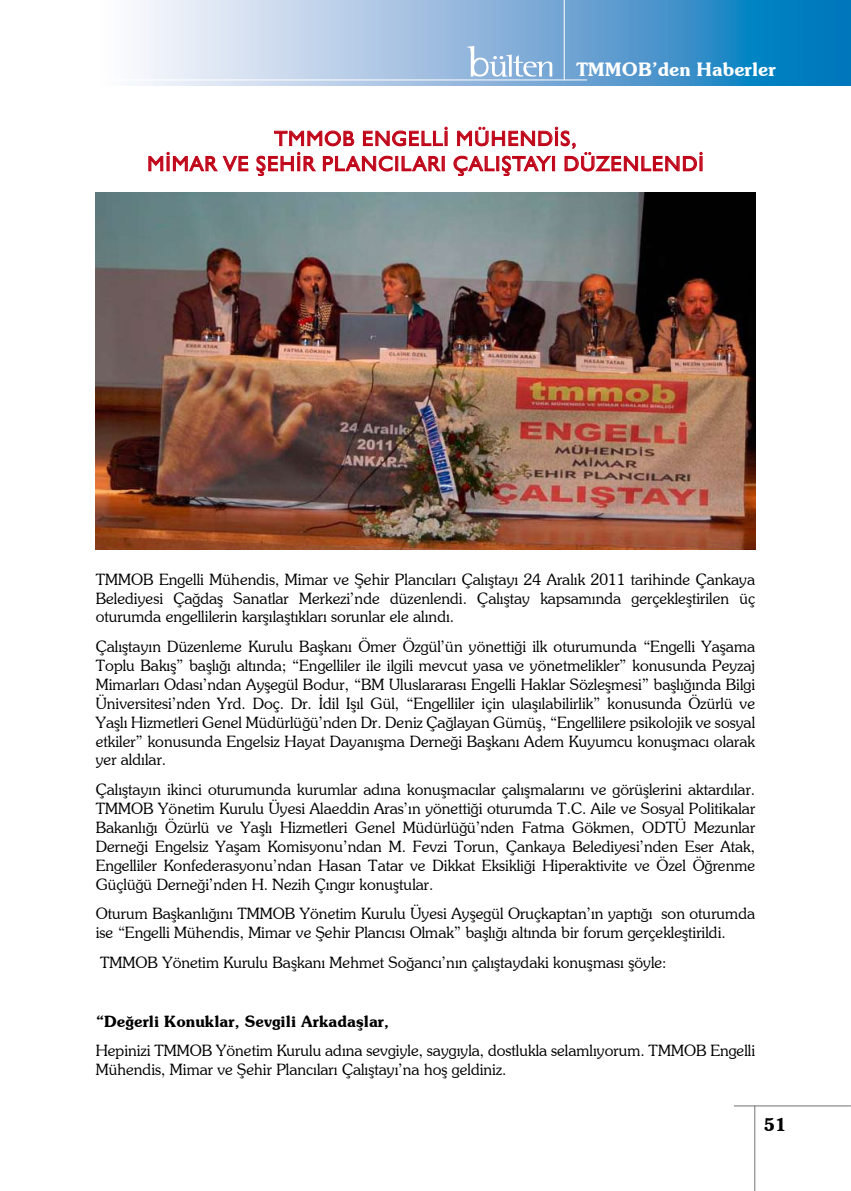
<style>
.page{position:relative;width:851px;height:1191px;background:#fff}
.page>*{position:absolute;margin:0;border:0;box-sizing:border-box;transform-origin:0 0}
.t1{font:21px/25.2px "Humanist 521 BT";letter-spacing:.055em;color:#c00418;text-align:center}
.t2{font:600 18.75px "Souvenir IT Cby BT";color:#fff}
.t3{font:600 18px "Souvenir IT Cby BT";color:#000}
.t4{font:300 15.75px/18.9px "Souvenir IT Cby BT";color:#000;text-align:justify}
.t5{font:600 15.75px "Souvenir IT Cby BT";color:#000}
</style>
<div class="page">
<svg style="left:138px;top:0;width:712px;height:85px;background:#7fb3da"></svg>
<svg style="left:148px;top:152px;width:100px;height:20px"></svg>
<svg style="left:256px;top:126px;width:446px;height:50px"></svg>
<img style="left:96px;top:193px;width:659px;height:356px">
<hr style="left:733px;top:1105px;width:117px;height:1px;background:#707173">
<hr style="left:754px;top:1106px;width:1px;height:85px;background:#707173">
<hr style="left:96px;top:79px;width:491px;height:1px;background:#fff">
<hr style="left:563px;top:0;width:1px;height:80px;background:#fff">
<svg style="left:467px;top:46px;width:85px;height:31px"></svg>
<p class="t2" style="left:576px;top:58px;width:201px">TMMOB’den Haberler</p>
<h1 class="t1" style="left:147px;top:125px;width:557px">TMMOB ENGELLİ MÜHENDİS,<br>MİMAR VE ŞEHİR PLANCILARI ÇALIŞTAYI DÜZENLENDİ</h1>
<p class="t4" style="left:96px;top:569px;width:661px">TMMOB Engelli Mühendis, Mimar ve Şehir Plancıları Çalıştayı 24 Aralık 2011 tarihinde Çankaya Belediyesi Çağdaş Sanatlar Merkezi’nde düzenlendi. Çalıştay kapsamında gerçekleştirilen üç oturumda engellilerin karşılaştıkları sorunlar ele alındı.</p>
<p class="t4" style="left:96px;top:637px;width:661px">Çalıştayın Düzenleme Kurulu Başkanı Ömer Özgül’ün yönettiği ilk oturumunda “Engelli Yaşama Toplu Bakış” başlığı altında; “Engelliler ile ilgili mevcut yasa ve yönetmelikler” konusunda Peyzaj Mimarları Odası’ndan Ayşegül Bodur, “BM Uluslararası Engelli Haklar Sözleşmesi” başlığında Bilgi Üniversitesi’nden Yrd. Doç. Dr. İdil Işıl Gül, “Engelliler için ulaşılabilirlik” konusunda Özürlü ve Yaşlı Hizmetleri Genel Müdürlüğü’nden Dr. Deniz Çağlayan Gümüş, “Engellilere psikolojik ve sosyal etkiler” konusunda Engelsiz Hayat Dayanışma Derneği Başkanı Adem Kuyumcu konuşmacı olarak yer aldılar.</p>
<p class="t4" style="left:96px;top:779px;width:661px">Çalıştayın ikinci oturumunda kurumlar adına konuşmacılar çalışmalarını ve görüşlerini aktardılar.<br>TMMOB Yönetim Kurulu Üyesi Alaeddin Aras’ın yönettiği oturumda T.C. Aile ve Sosyal Politikalar Bakanlığı Özürlü ve Yaşlı Hizmetleri Genel Müdürlüğü’nden Fatma Gökmen, ODTÜ Mezunlar Derneği Engelsiz Yaşam Komisyonu’ndan M. Fevzi Torun, Çankaya Belediyesi’nden Eser Atak, Engelliler Konfederasyonu’ndan Hasan Tatar ve Dikkat Eksikliği Hiperaktivite ve Özel Öğrenme Güçlüğü Derneği’nden H. Nezih Çıngır konuştular.</p>
<p class="t4" style="left:96px;top:904px;width:661px">Oturum Başkanlığını TMMOB Yönetim Kurulu Üyesi Ayşegül Oruçkaptan’ın yaptığı son oturumda ise “Engelli Mühendis, Mimar ve Şehir Plancısı Olmak” başlığı altında bir forum gerçekleştirildi.</p>
<p class="t4" style="left:100px;top:952px;width:568px">TMMOB Yönetim Kurulu Başkanı Mehmet Soğancı’nın çalıştaydaki konuşması şöyle:</p>
<p class="t5" style="left:96px;top:1011px;width:295px">“Değerli Konuklar, Sevgili Arkadaşlar,</p>
<p class="t4" style="left:96px;top:1041px;width:661px">Hepinizi TMMOB Yönetim Kurulu adına sevgiyle, saygıyla, dostlukla selamlıyorum. TMMOB Engelli<br>Mühendis, Mimar ve Şehir Plancıları Çalıştayı’na hoş geldiniz.</p>
<p class="t3" style="left:763px;top:1113px;width:24px">51</p>
</div>
